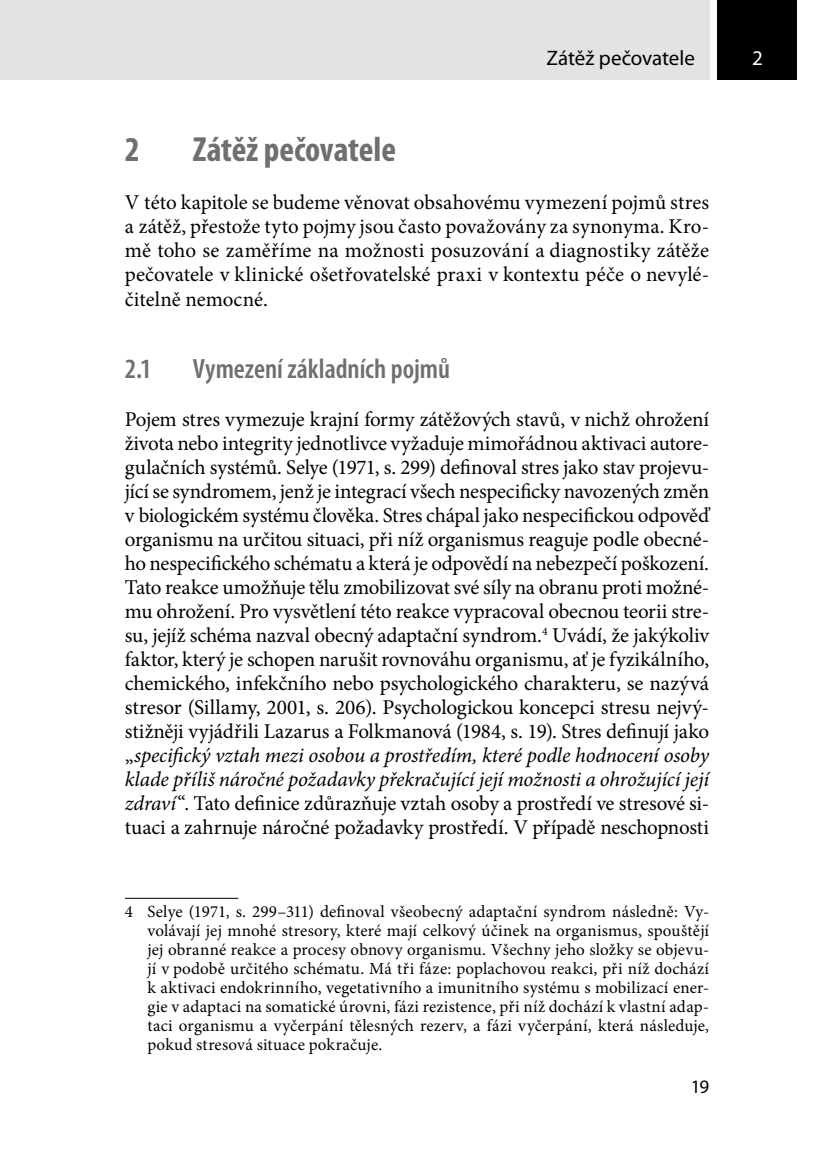
<style>
.page{position:relative;width:817px;height:1174px;background:#fff}
.page>*{position:absolute;margin:0;border:0;box-sizing:border-box;transform-origin:0 0}
._1_nadpis{font:700 condensed 35px "Myriad Pro";letter-spacing:-.005em;color:#706f6f}
._2_2_nadpis{font:600 condensed 28px "Myriad Pro";color:#706f6f}
.text_1__odstavec{font:21px/24px "Minion Pro";letter-spacing:-.005em;color:#000;text-align:justify}
.t1{font:21px "Myriad Pro";color:#000}
.t2{font:21px "Myriad Pro";color:#fff}
.t3{font:19px "Myriad Pro";color:#000}
.poznamka_pod_carou{font:17px/19px "Minion Pro";letter-spacing:.01em;color:#000;text-align:justify}
.s1{font-style:italic}
</style>
<div class="page">
<div style="left:717px;top:0;width:80px;height:79px;background:#000"></div>
<div style="left:0;top:0;width:709px;height:79px;background:#e3e3e3"></div>
<hr style="left:125px;top:898px;width:113px;height:1px;background:#000">
<p class="t1" style="left:546px;top:45px;width:150px">Zátěž pečovatele</p>
<p class="t2" style="left:751px;top:45px;width:12px">2</p>
<p class="_1_nadpis" style="left:125px;top:128px;width:16px">2</p>
<p class="_1_nadpis" style="left:193px;top:128px;width:205px">Zátěž pečovatele</p>
<p class="text_1__odstavec" style="left:125px;top:191px;width:586px">V této kapitole se budeme věnovat obsahovému vymezení pojmů stres a zátěž, přestože tyto pojmy jsou často považovány za synonyma. Kro&shy;mě toho se zaměříme na možnosti posuzování a diagnostiky zátěže pečovatele v klinické ošetřovatelské praxi v kontextu péče o nevylé&shy;čitelně nemocné.</p>
<p class="_2_2_nadpis" style="left:125px;top:351px;width:28px">2.1</p>
<p class="_2_2_nadpis" style="left:193px;top:351px;width:259px">Vymezení základních pojmů</p>
<p class="text_1__odstavec" style="left:125px;top:407px;width:586px">Pojem stres vymezuje krajní formy zátěžových stavů, v nichž ohrožení života nebo integrity jednotlivce vyžaduje mimořádnou aktivaci autore&shy;gulačních systémů. Selye (1971, s. 299) definoval stres jako stav projevu&shy;jící se syndromem, jenž je integrací všech nespecificky navozených změn v biologickém systému člověka. Stres chápal jako nespecifickou odpověď organismu na určitou situaci, při níž organismus reaguje podle obecné&shy;ho nespecifického schématu a která je odpovědí na nebezpečí poškození.<br>Tato reakce umožňuje tělu zmobilizovat své síly na obranu proti možné&shy;mu ohrožení. Pro vysvětlení této reakce vypracoval obecnou teorii stre&shy;su, jejíž schéma nazval obecný adaptační syndrom.<sup>4</sup> Uvádí, že jakýkoliv faktor, který je schopen narušit rovnováhu organismu, ať je fyzikálního, chemického, infekčního nebo psychologického charakteru, se nazývá stresor (Sillamy, 2001, s. 206). Psychologickou koncepci stresu nejvý&shy;stižněji vyjádřili Lazarus a Folkmanová (1984, s. 19). Stres definují jako „<span class="s1">specifický vztah mezi osobou a prostředím, které podle hodnocení osoby klade příliš náročné požadavky překračující její možnosti a ohrožující její zdraví</span>“. Tato definice zdůrazňuje vztah osoby a prostředí ve stresové si&shy;tuaci a zahrnuje náročné požadavky prostředí. V případě neschopnosti</p>
<p class="poznamka_pod_carou" style="left:147px;top:902px;width:563px;text-indent:-23px">4 Selye (1971, s. 299–311) definoval všeobecný adaptační syndrom následně: Vy&shy;volávají jej mnohé stresory, které mají celkový účinek na organismus, spouštějí jej obranné reakce a procesy obnovy organismu. Všechny jeho složky se objevu&shy;jí v podobě určitého schématu. Má tři fáze: poplachovou reakci, při níž dochází k aktivaci endokrinního, vegetativního a imunitního systému s mobilizací ener&shy;gie v adaptaci na somatické úrovni, fázi rezistence, při níž dochází k vlastní adap&shy;taci organismu a vyčerpání tělesných rezerv, a fázi vyčerpání, která následuje, pokud stresová situace pokračuje.</p>
<p class="t3" style="left:690px;top:1074px;width:20px">19</p>
</div>
